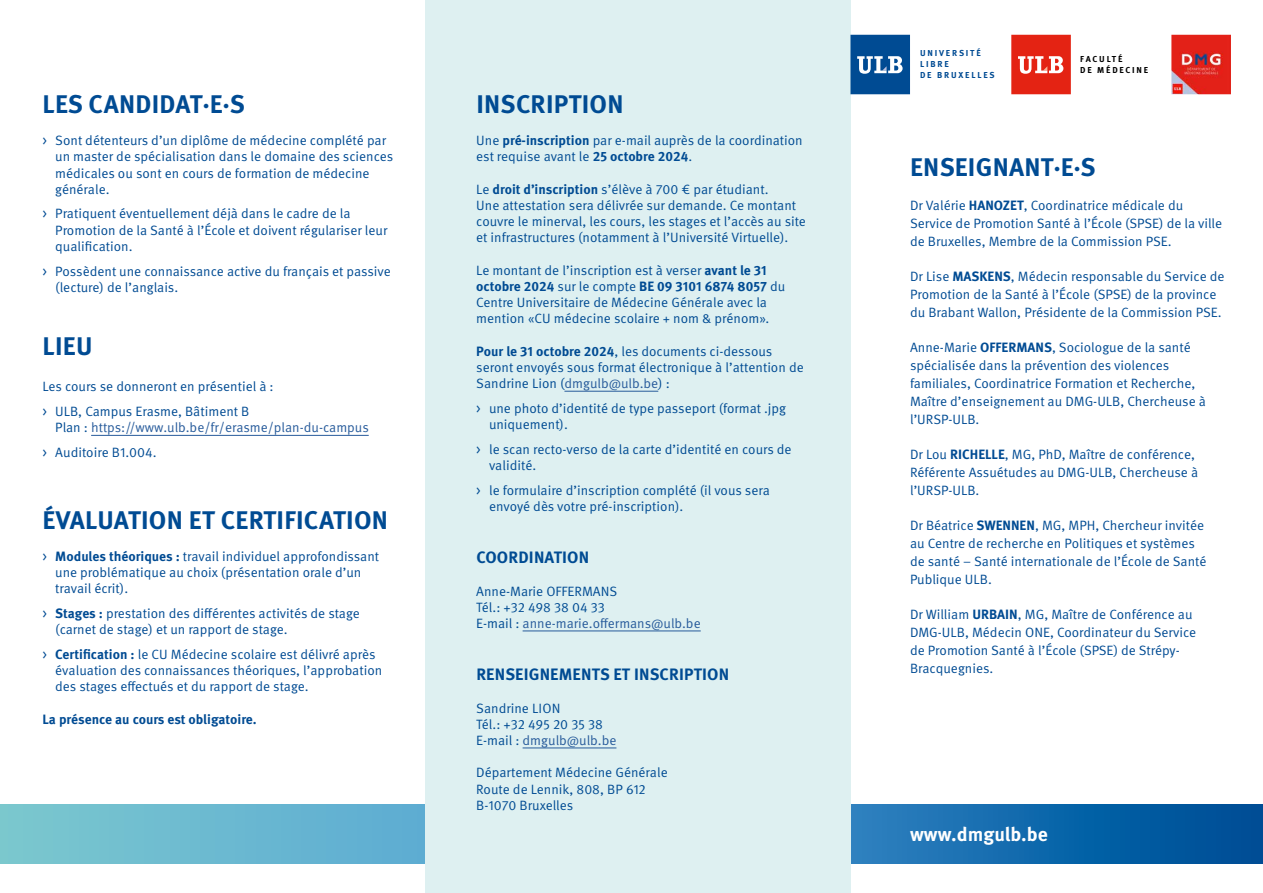
<style>
.page{position:relative;width:1263px;height:893px;background:#fff}
.page>*{position:absolute;margin:0;border:0;box-sizing:border-box;transform-origin:0 0}
.t1{font:700 25.5px "Meta OT";letter-spacing:.01em;color:#004b93}
.t2{font:700 19.5px "Meta OT";color:#fff}
.t3{font:700 16.5px "Meta OT";letter-spacing:.01em;color:#004b93}
.t4{font:13.5px/16.2px "Meta OT Norm";color:#004b93}
.t5{font:13.5px "Meta OT Norm";color:#275b9b}
.t6{font:700 13.5px "Meta OT";letter-spacing:-.005em;color:#004b93}
.t7{font:700 8.7px "Meta OT";letter-spacing:.21em;color:#004b93}
.t8{font:700 8.7px "Meta OT";letter-spacing:.21em;color:#000}
.s1{color:#004b93}
.s2{font-family:"Meta OT";font-weight:700}
.s3{color:#275b9b}
</style>
<div class="page">
<svg style="left:0;top:804px;width:1263px;height:59px"></svg>
<div style="left:425px;top:0;width:425px;height:893px;background:#def0f1"></div>
<hr style="left:564px;top:391px;width:94px;height:1px;background:#275b9b">
<hr style="left:523px;top:631px;width:178px;height:1px;background:#275b9b">
<hr style="left:523px;top:748px;width:93px;height:1px;background:#275b9b">
<hr style="left:91px;top:435px;width:278px;height:1px;background:#275b9b">
<div style="left:850px;top:35px;width:60px;height:59px;background:#004b93"></div>
<svg style="left:857px;top:56px;width:46px;height:18px"></svg>
<div style="left:1011px;top:35px;width:60px;height:59px;background:#e42313"></div>
<svg style="left:1018px;top:56px;width:45px;height:18px"></svg>
<img style="left:1171px;top:35px;width:60px;height:59px">
<p class="t1" style="left:43px;top:88px;width:204px">LES CANDIDAT·E·S</p>
<p class="t4" style="left:55px;top:133px;width:340px;text-indent:-13px">&gt; Sont détenteurs d’un diplôme de médecine complété par un master de spécialisation dans le domaine des sciences médicales ou sont en cours de formation de médecine générale.</p>
<p class="t4" style="left:55px;top:206px;width:334px;text-indent:-13px">&gt; Pratiquent éventuellement déjà dans le cadre de la<br>Promotion de la Santé à l’École et doivent régulariser leur qualification.</p>
<p class="t4" style="left:55px;top:263px;width:337px;text-indent:-13px">&gt; Possèdent une connaissance active du français et passive (lecture) de l’anglais.</p>
<p class="t1" style="left:43px;top:330px;width:51px">LIEU</p>
<p class="t4" style="left:43px;top:379px;width:233px">Les cours se donneront en présentiel à :</p>
<p class="t4" style="left:43px;top:404px;width:208px">&gt; ULB, Campus Erasme, Bâtiment B</p>
<p class="t5" style="left:55px;top:420px;width:315px"><span class="s1">Plan :</span> https://www.ulb.be/fr/erasme/plan-du-campus</p>
<p class="t4" style="left:43px;top:444px;width:116px">&gt; Auditoire B1.004.</p>
<p class="t1" style="left:43px;top:504px;width:347px">ÉVALUATION ET CERTIFICATION</p>
<p class="t4" style="left:55px;top:548px;width:325px;text-indent:-13px">&gt; <span class="s2">Modules théoriques :</span> travail individuel approfondissant une problématique au choix (présentation orale d’un travail écrit).</p>
<p class="t4" style="left:55px;top:605px;width:306px;text-indent:-13px">&gt; <span class="s2">Stages :</span> prestation des différentes activités de stage (carnet de stage) et un rapport de stage.</p>
<p class="t4" style="left:55px;top:646px;width:329px;text-indent:-13px">&gt; <span class="s2">Certification :</span> le CU Médecine scolaire est délivré après évaluation des connaissances théoriques, l’approbation des stages effectués et du rapport de stage.</p>
<p class="t6" style="left:43px;top:711px;width:216px">La présence au cours est obligatoire.</p>
<p class="t1" style="left:476px;top:88px;width:149px">INSCRIPTION</p>
<p class="t4" style="left:476px;top:133px;width:328px">Une <span class="s2">pré-inscription</span> par e-mail auprès de la coordination est requise avant le <span class="s2">25 octobre 2024</span>.</p>
<p class="t4" style="left:476px;top:181px;width:294px">Le <span class="s2">droit d’inscription</span> s’élève à 700 € par étudiant.</p>
<p class="t4" style="left:476px;top:197px;width:331px">Une attestation sera délivrée sur demande. Ce montant couvre le minerval, les cours, les stages et l’accès au site et infrastructures (notamment à l’Université Virtuelle).</p>
<p class="t4" style="left:476px;top:262px;width:311px">Le montant de l’inscription est à verser <span class="s2">avant le 31 octobre 2024</span> sur le compte <span class="s2">BE 09 3101 6874 8057</span> du Centre Universitaire de Médecine Générale avec la mention «CU médecine scolaire + nom &amp; prénom».</p>
<p class="t4" style="left:476px;top:343px;width:329px"><span class="s2">Pour le 31 octobre 2024</span>, les documents ci-dessous seront envoyés sous format électronique à l’attention de<br>Sandrine Lion (<span class="s3">dmgulb@ulb.be</span>) :</p>
<p class="t4" style="left:489px;top:400px;width:299px;text-indent:-13px">&gt; une photo d’identité de type passeport (format .jpg uniquement).</p>
<p class="t4" style="left:489px;top:441px;width:304px;text-indent:-13px">&gt; le scan recto-verso de la carte d’identité en cours de validité.</p>
<p class="t4" style="left:489px;top:482px;width:282px;text-indent:-13px">&gt; le formulaire d’inscription complété (il vous sera envoyé dès votre pré-inscription).</p>
<p class="t3" style="left:476px;top:547px;width:114px">COORDINATION</p>
<p class="t4" style="left:476px;top:583px;width:143px">Anne-Marie OFFERMANS</p>
<p class="t4" style="left:476px;top:599px;width:130px">Tél.: +32 498 38 04 33</p>
<p class="t5" style="left:476px;top:615px;width:226px"><span class="s1">E-mail :</span> anne-marie.offermans@ulb.be</p>
<p class="t3" style="left:476px;top:664px;width:254px">RENSEIGNEMENTS ET INSCRIPTION</p>
<p class="t4" style="left:476px;top:700px;width:86px">Sandrine LION</p>
<p class="t4" style="left:476px;top:716px;width:128px">Tél.: +32 495 20 35 38</p>
<p class="t5" style="left:476px;top:732px;width:142px"><span class="s1">E-mail :</span> dmgulb@ulb.be</p>
<p class="t4" style="left:476px;top:765px;width:193px">Département Médecine Générale</p>
<p class="t4" style="left:476px;top:781px;width:171px">Route de Lennik, 808, BP 612</p>
<p class="t4" style="left:476px;top:797px;width:99px">B-1070 Bruxelles</p>
<p class="t7" style="left:920px;top:47px;width:62px">UNIVERSITÉ</p>
<p class="t7" style="left:920px;top:59px;width:30px">LIBRE</p>
<p class="t7" style="left:920px;top:70px;width:76px">DE BRUXELLES</p>
<p class="t8" style="left:1080px;top:54px;width:44px">FACULTÉ</p>
<p class="t8" style="left:1080px;top:65px;width:70px">DE MÉDECINE</p>
<p class="t1" style="left:910px;top:151px;width:187px">ENSEIGNANT·E·S</p>
<p class="t4" style="left:910px;top:197px;width:314px;line-height:18px">Dr Valérie <span class="s2">HANOZET</span>, Coordinatrice médicale du<br>Service de Promotion Santé à l’École (SPSE) de la ville de Bruxelles, Membre de la Commission PSE.</p>
<p class="t4" style="left:910px;top:268px;width:316px;line-height:18px">Dr Lise <span class="s2">MASKENS</span>, Médecin responsable du Service de<br>Promotion de la Santé à l’École (SPSE) de la province du Brabant Wallon, Présidente de la Commission PSE.</p>
<p class="t4" style="left:910px;top:339px;width:298px;line-height:18px">Anne-Marie <span class="s2">OFFERMANS</span>, Sociologue de la santé spécialisée dans la prévention des violences familiales, Coordinatrice Formation et Recherche, Maître d’enseignement au DMG-ULB, Chercheuse à l’URSP-ULB.</p>
<p class="t4" style="left:910px;top:446px;width:290px;line-height:18px">Dr Lou <span class="s2">RICHELLE</span>, MG, PhD, Maître de conférence,<br>Référente Assuétudes au DMG-ULB, Chercheuse à l’URSP-ULB.</p>
<p class="t4" style="left:910px;top:517px;width:298px;line-height:18px">Dr Béatrice <span class="s2">SWENNEN</span>, MG, MPH, Chercheur invitée au Centre de recherche en Politiques et systèmes de santé – Santé internationale de l’École de Santé Publique ULB.</p>
<p class="t4" style="left:910px;top:606px;width:288px;line-height:18px">Dr William <span class="s2">URBAIN</span>, MG, Maître de Conférence au DMG-ULB, Médecin ONE, Coordinateur du Service de Promotion Santé à l’École (SPSE) de Strépy-Bracquegnies.</p>
<p class="t2" style="left:910px;top:821px;width:139px">www.dmgulb.be</p>
</div>
